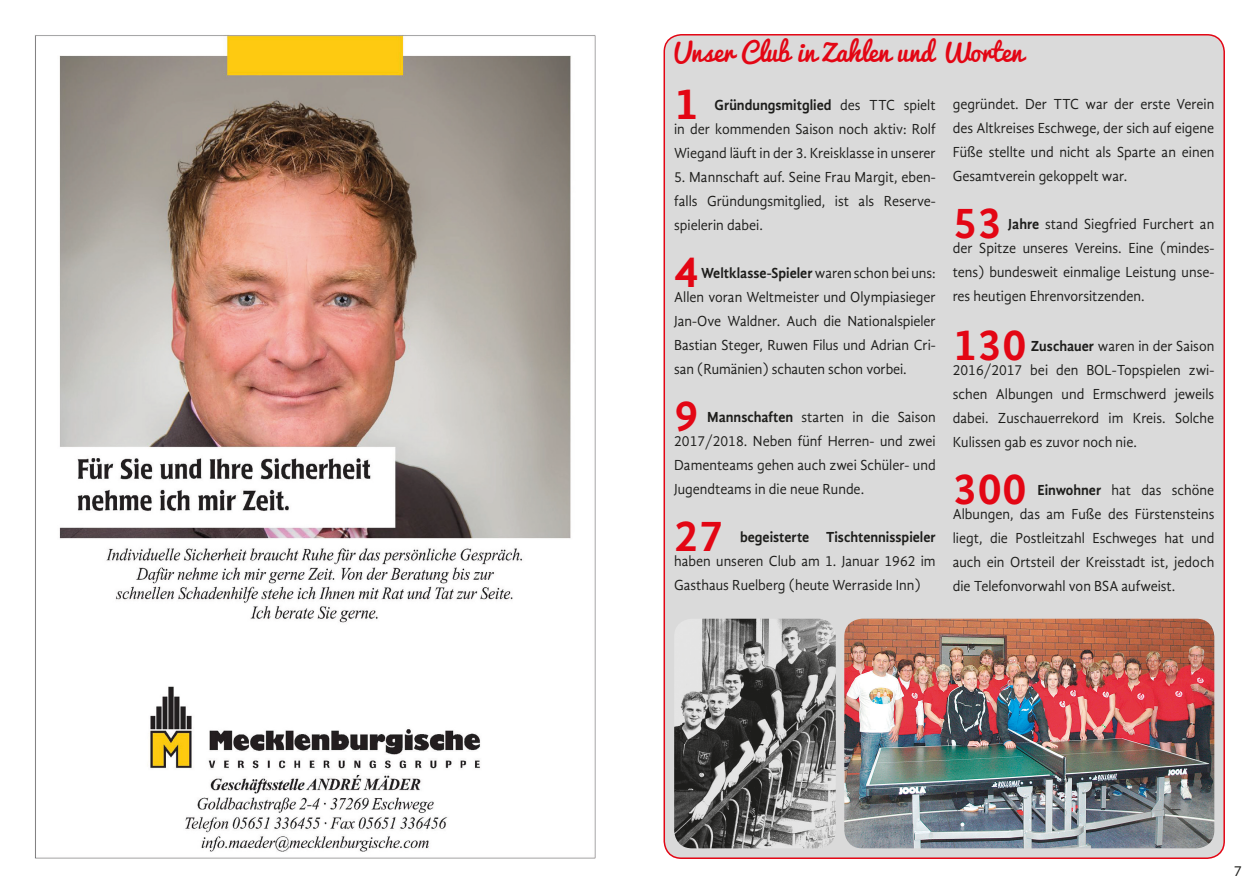
<style>
.page{position:relative;width:1259px;height:893px;background:#fff}
.page>*{position:absolute;margin:0;border:0;box-sizing:border-box;transform-origin:0 0}
.t1{font:700 45px "Gandhi Sans";color:#e30614}
.t2{font:25.5px "Pacifico";color:#e30614}
.t3{font:15px/24px "Gandhi Sans";color:#1d1d1b;text-align:justify;scale:.94 1}
.t4{font:700 15px "Gandhi Sans";color:#1d1d1b;scale:.94 1}
.t5{font:15px "Gandhi Sans";color:#1d1d1b}
.s1{font-weight:700}
</style>
<div class="page">
<img style="left:35px;top:35px;width:560px;height:824px">
<div style="left:664px;top:35px;width:560px;height:823px;background:#dadada;border-radius:17px"></div>
<img style="left:674px;top:619px;width:162px;height:229px">
<img style="left:844px;top:619px;width:370px;height:229px">
<h2 class="t2" style="left:673px;top:30px;width:351px">Unser Club in Zahlen und Worten</h2>
<h1 class="t1" style="left:674px;top:78px;width:26px">1</h1>
<p class="t3" style="left:952px;top:92px;width:280px">gegründet. Der TTC war der erste Verein des Altkreises Eschwege, der sich auf eigene Füße stellte und nicht als Sparte an einen Gesamtverein gekoppelt war.</p>
<h1 class="t1" style="left:952px;top:197px;width:51px">53</h1>
<p class="t3" style="left:674px;top:93px;width:280px;text-indent:40px"><span class="s1">Gründungsmitglied</span> des TTC spielt in der kommenden Saison noch aktiv: Rolf Wiegand läuft in der 3. Kreisklasse in unserer</p>
<p class="t3" style="left:674px;top:165px;width:280px">5. Mannschaft auf. Seine Frau Margit, eben&shy;falls Gründungsmitglied, ist als Reserve&shy;spielerin dabei.</p>
<h1 class="t1" style="left:674px;top:246px;width:26px">4</h1>
<p class="t3" style="left:952px;top:212px;width:280px;text-indent:55px"><span class="s1">Jahre</span> stand Siegfried Furchert an der Spitze unseres Vereins. Eine (mindes&shy;tens) bundesweit einmalige Leistung unse&shy;res heutigen Ehrenvorsitzenden.</p>
<h1 class="t1" style="left:952px;top:319px;width:76px">130</h1>
<p class="t3" style="left:674px;top:261px;width:280px;text-indent:27px"><span class="s1">Weltklasse-Spieler</span> waren schon bei uns:<br>Allen voran Weltmeister und Olympiasieger Jan-Ove Waldner. Auch die Nationalspieler Bastian Steger, Ruwen Filus und Adrian Cri&shy;san (Rumänien) schauten schon vorbei.</p>
<h1 class="t1" style="left:674px;top:390px;width:26px">9</h1>
<p class="t3" style="left:952px;top:334px;width:280px;text-indent:78px"><span class="s1">Zuschauer</span> waren in der Saison 2016/2017 bei den BOL-Topspielen zwi&shy;schen Albungen und Ermschwerd jeweils dabei. Zuschauerrekord im Kreis. Solche Kulissen gab es zuvor noch nie.</p>
<h1 class="t1" style="left:952px;top:463px;width:76px">300</h1>
<p class="t3" style="left:674px;top:405px;width:280px;text-indent:33px"><span class="s1">Mannschaften</span> starten in die Saison 2017/2018. Neben fünf Herren- und zwei Damenteams gehen auch zwei Schüler- und Jugendteams in die neue Runde.</p>
<h1 class="t1" style="left:674px;top:510px;width:51px">27</h1>
<p class="t4" style="left:740px;top:528px;width:210px">begeisterte Tischtennisspieler</p>
<p class="t3" style="left:674px;top:549px;width:280px">haben unseren Club am 1. Januar 1962 im<br>Gasthaus Ruelberg (heute Werraside Inn)</p>
<p class="t3" style="left:952px;top:478px;width:280px;text-indent:85px"><span class="s1">Einwohner</span> hat das schöne Albungen, das am Fuße des Fürstensteins liegt, die Postleitzahl Eschweges hat und auch ein Ortsteil der Kreisstadt ist, jedoch die Telefonvorwahl von BSA aufweist.</p>
<p class="t5" style="left:1233px;top:862px;width:10px">7</p>
</div>
